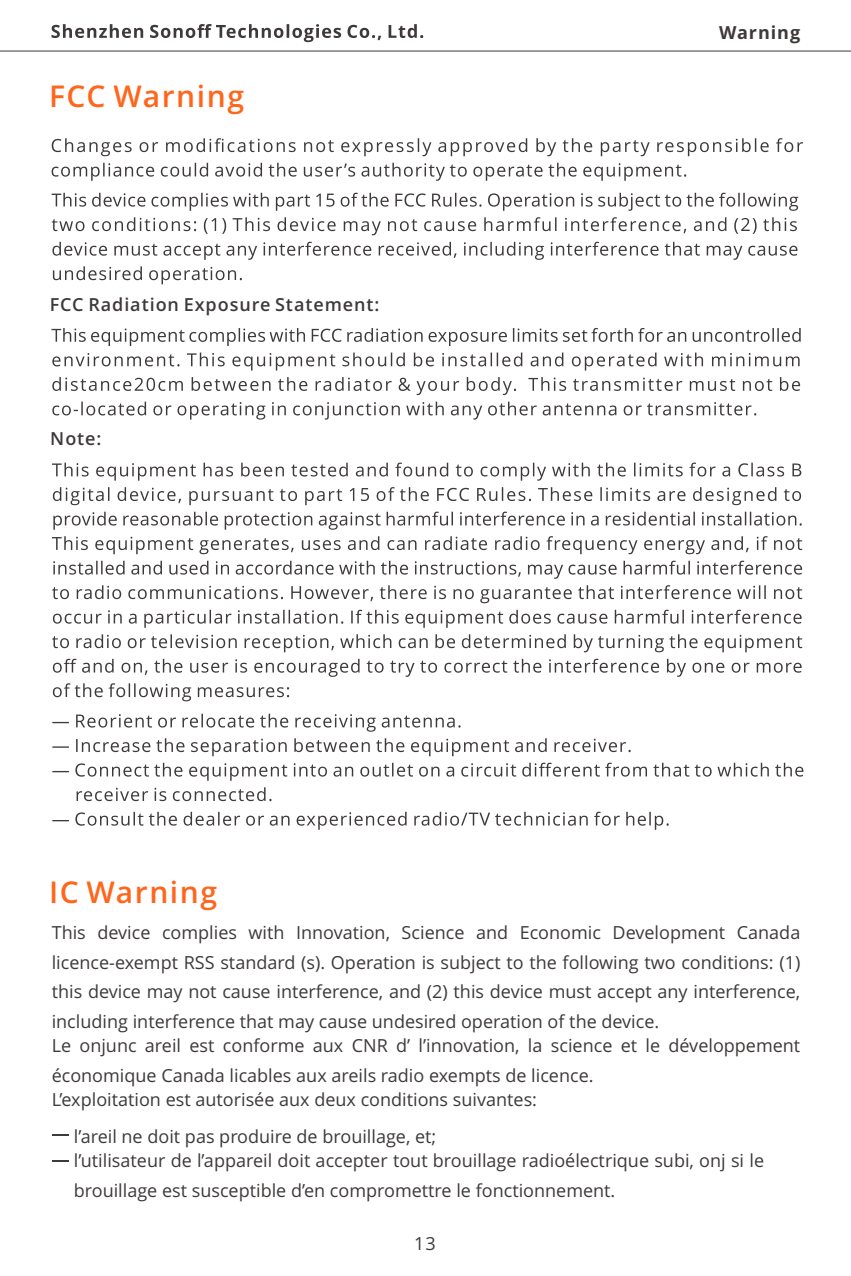
<style>
.page{position:relative;width:851px;height:1276px;background:#fff}
.page>*{position:absolute;margin:0;border:0;box-sizing:border-box;transform-origin:0 0}
.t1{font:600 30px "Open Sans";letter-spacing:.05em;color:#ff661c}
.t2{font:18px/29.4px "Open Sans";color:#3e3a39}
.t3{font:600 18px "Open Sans";letter-spacing:.05em;color:#3e3a39}
.t4{font:700 18px "Open Sans";letter-spacing:.05em;color:#3e3a39}
</style>
<div class="page">
<svg style="left:52px;top:138px;width:750px;height:43px"></svg>
<svg style="left:52px;top:713px;width:751px;height:117px"></svg>
<svg style="left:52px;top:193px;width:746px;height:91px"></svg>
<svg style="left:51px;top:328px;width:749px;height:91px"></svg>
<svg style="left:52px;top:462px;width:750px;height:239px"></svg>
<hr style="left:0;top:51px;width:850px;height:1px;background:#3e3a39">
<svg style="left:51px;top:24px;width:372px;height:18px"></svg>
<svg style="left:52px;top:1134px;width:17px;height:1px"></svg>
<svg style="left:52px;top:1160px;width:17px;height:1px"></svg>
<h1 class="t1" style="left:49px;top:84px;width:196px">FCC Warning</h1>
<p class="t3" style="left:50px;top:297px;width:331px">FCC Radiation Exposure Statement:</p>
<p class="t3" style="left:50px;top:431px;width:53px">Note:</p>
<p class="t4" style="left:719px;top:25px;width:83px">Warning</p>
<h1 class="t1" style="left:49px;top:880px;width:170px">IC Warning</h1>
<p class="t2" style="left:52px;top:920px;width:750px;text-align:justify">This device complies with Innovation, Science and Economic Development Canada licence-exempt RSS standard (s). Operation is subject to the following two conditions: (1) this device may not cause interference, and (2) this device must accept any interference, including interference that may cause undesired operation of the device.</p>
<p class="t2" style="left:52px;top:1033px;width:750px">Le onjunc areil est conforme aux CNR d’ l’innovation, la science et le développement économique Canada licables aux areils radio exempts de licence.</p>
<p class="t2" style="left:74px;top:1083px;width:464px;line-height:36.6px;text-indent:-22px">L’exploitation est autorisée aux deux conditions suivantes: l’areil ne doit pas produire de brouillage, et;</p>
<p class="t2" style="left:74px;top:1148px;width:691px">l’utilisateur de l’appareil doit accepter tout brouillage radioélectrique subi, onj si le brouillage est susceptible d’en compromettre le fonctionnement.</p>
<p class="t2" style="left:414px;top:1231px;width:23px">13</p>
</div>
